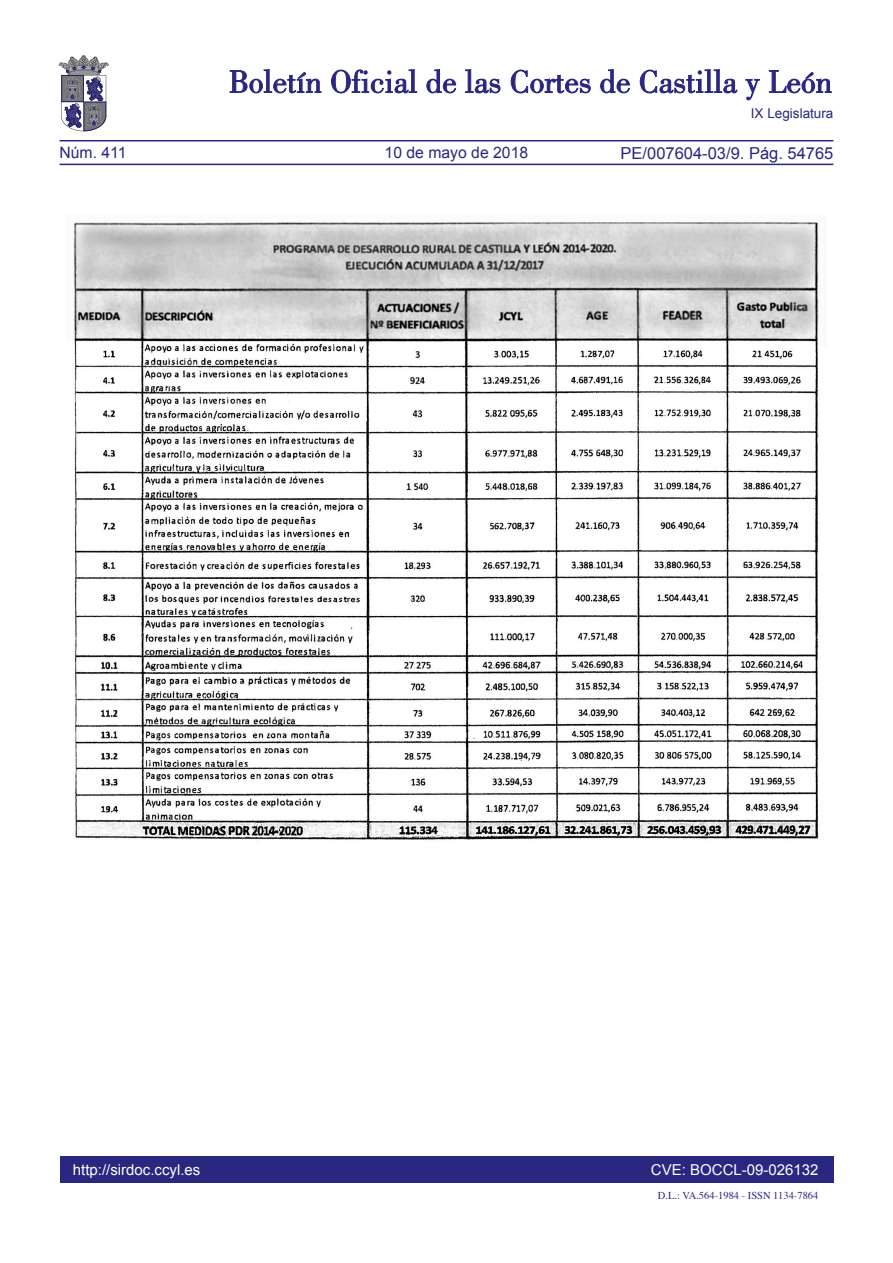
<style>
.page{position:relative;width:893px;height:1263px;background:#fff}
.page>*{position:absolute;margin:0;border:0;box-sizing:border-box;transform-origin:0 0}
.t1{font:16.5px "Arial";color:#292780}
.t2{font:15.75px "Arial";color:#292780}
.t3{font:15px "Arial";color:#fff}
.t4{font:13.5px "Arial";color:#292780}
.t5{font:10.5px "Times";color:#292780}
</style>
<div class="page">
<div style="left:60px;top:1157px;width:773px;height:26px;background:#292780"></div>
<hr style="left:60px;top:164px;width:773px;height:1px;background:#292780">
<hr style="left:60px;top:140px;width:773px;height:1px;background:#292780">
<svg style="left:230px;top:69px;width:91px;height:24px"></svg>
<svg style="left:331px;top:69px;width:86px;height:24px"></svg>
<svg style="left:426px;top:69px;width:30px;height:24px"></svg>
<svg style="left:465px;top:69px;width:35px;height:24px"></svg>
<svg style="left:511px;top:70px;width:80px;height:23px"></svg>
<svg style="left:600px;top:69px;width:30px;height:24px"></svg>
<svg style="left:640px;top:69px;width:97px;height:24px"></svg>
<svg style="left:745px;top:79px;width:15px;height:21px"></svg>
<svg style="left:769px;top:70px;width:62px;height:23px"></svg>
<svg style="left:59px;top:55px;width:49px;height:76px"></svg>
<img style="left:73px;top:222px;width:746px;height:619px">
<p class="t2" style="left:60px;top:142px;width:69px">Núm. 411</p>
<p class="t2" style="left:385px;top:142px;width:145px">10 de mayo de 2018</p>
<p class="t4" style="left:751px;top:105px;width:84px">IX Legislatura</p>
<p class="t1" style="left:621px;top:142px;width:214px">PE/007604-03/9. Pág. 54765</p>
<p class="t3" style="left:73px;top:1159px;width:129px">http://sirdoc.ccyl.es</p>
<p class="t3" style="left:651px;top:1159px;width:169px">CVE: BOCCL-09-026132</p>
<p class="t5" style="left:658px;top:1185px;width:162px">D.L.: VA.564-1984 - ISSN 1134-7864</p>
</div>
